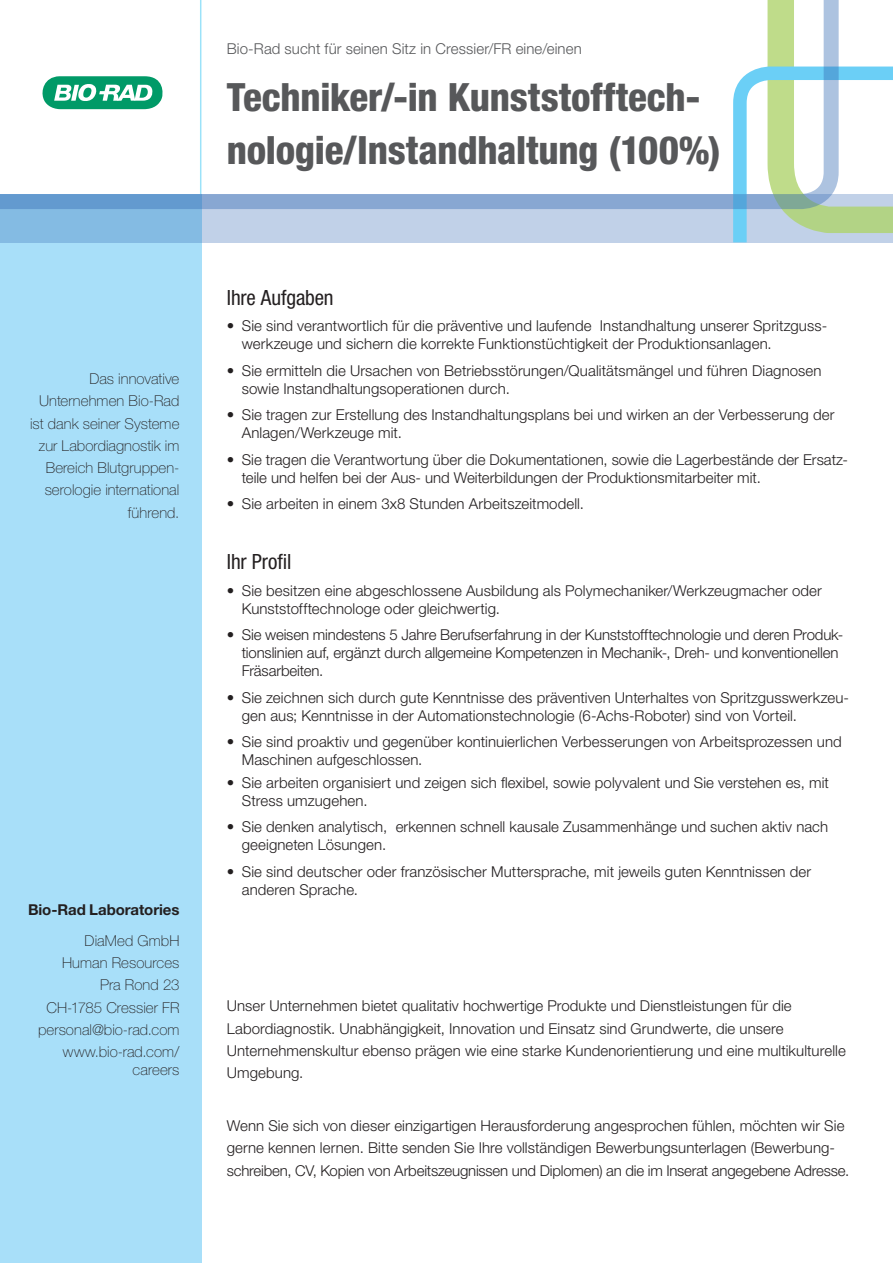
<style>
.page{position:relative;width:893px;height:1263px;background:#fff}
.page>*{position:absolute;margin:0;border:0;box-sizing:border-box;transform-origin:0 0}
.t1{font:800 condensed 39px/52.5px "Helvetica Neue LT Std";letter-spacing:-.005em;color:#57585a}
.t2{font:condensed 21px "Helvetica Neue LT Std";letter-spacing:-.005em;color:#231f20}
.t3{font:300 15px/18px "Helvetica Neue LT Std";letter-spacing:.005em;color:#231f20}
.t4{font:100 15px/22.2px "Helvetica Neue LT Std";letter-spacing:.005em;color:#231f20;text-align:right}
.t5{font:300 15px "Helvetica Neue LT Std";letter-spacing:.005em;color:#57585a}
.t6{font:700 15px "Helvetica Neue LT Std";letter-spacing:-.005em;color:#231f20}
</style>
<div class="page">
<div style="left:0;top:194px;width:201px;height:1069px;background:#a8dff9"></div>
<svg style="left:0;top:211px;width:726px;height:31px;background:#b0cae6"></svg>
<svg style="left:726px;top:66px;width:167px;height:177px"></svg>
<svg style="left:0;top:0;width:840px;height:211px"></svg>
<hr style="left:200px;top:0;width:1px;height:194px;background:#38c6f4">
<p class="t5" style="left:227px;top:40px;width:356px">Bio-Rad sucht für seinen Sitz in Cressier/FR eine/einen</p>
<h1 class="t1" style="left:227px;top:70px;width:496px">Techniker/-in Kunststofftech&shy;nologie/Instandhaltung (100%)</h1>
<p class="t4" style="left:30px;top:368px;width:151px">Das innovative<br>Unternehmen Bio-Rad ist dank seiner Systeme zur Labordiagnostik im<br>Bereich Blutgruppen&shy;serologie international führend.</p>
<p class="t6" style="left:28px;top:900px;width:153px">Bio-Rad Laboratories</p>
<p class="t4" style="left:38px;top:929px;width:143px">DiaMed GmbH<br>Human Resources<br>Pra Rond 23<br>CH-1785 Cressier FR personal@bio-rad.com www.bio-rad.com/</p>
<p class="t4" style="left:133px;top:1059px;width:48px">careers</p>
<h2 class="t2" style="left:227px;top:285px;width:108px">Ihre Aufgaben</h2>
<p class="t3" style="left:242px;top:316px;width:587px;text-indent:-15px">• Sie sind verantwortlich für die präventive und laufende Instandhaltung unserer Spritzguss&shy;werkzeuge und sichern die korrekte Funktionstüchtigkeit der Produktionsanlagen.</p>
<p class="t3" style="left:242px;top:361px;width:581px;text-indent:-15px">• Sie ermitteln die Ursachen von Betriebsstörungen/Qualitätsmängel und führen Diagnosen sowie Instandhaltungsoperationen durch.</p>
<p class="t3" style="left:242px;top:405px;width:594px;text-indent:-15px">• Sie tragen zur Erstellung des Instandhaltungsplans bei und wirken an der Verbesserung der<br>Anlagen/Werkzeuge mit.</p>
<p class="t3" style="left:242px;top:450px;width:608px;text-indent:-15px">• Sie tragen die Verantwortung über die Dokumentationen, sowie die Lagerbestände der Ersatz&shy;teile und helfen bei der Aus- und Weiterbildungen der Produktionsmitarbeiter mit.</p>
<p class="t3" style="left:227px;top:494px;width:359px">• Sie arbeiten in einem 3x8 Stunden Arbeitszeitmodell.</p>
<h2 class="t2" style="left:227px;top:550px;width:66px">Ihr Profil</h2>
<p class="t3" style="left:242px;top:581px;width:582px;text-indent:-15px">• Sie besitzen eine abgeschlossene Ausbildung als Polymechaniker/Werkzeugmacher oder<br>Kunststofftechnologe oder gleichwertig.</p>
<p class="t3" style="left:242px;top:626px;width:603px;text-indent:-15px">• Sie weisen mindestens 5 Jahre Berufserfahrung in der Kunststofftechnologie und deren Produk&shy;tionslinien auf, ergänzt durch allgemeine Kompetenzen in Mechanik-, Dreh- und konventionellen<br>Fräsarbeiten.</p>
<p class="t3" style="left:242px;top:688px;width:609px;text-indent:-15px">• Sie zeichnen sich durch gute Kenntnisse des präventiven Unterhaltes von Spritzgusswerkzeu&shy;gen aus; Kenntnisse in der Automationstechnologie (6-Achs-Roboter) sind von Vorteil.</p>
<p class="t3" style="left:242px;top:733px;width:601px;text-indent:-15px">• Sie sind proaktiv und gegenüber kontinuierlichen Verbesserungen von Arbeitsprozessen und<br>Maschinen aufgeschlossen.</p>
<p class="t3" style="left:242px;top:773px;width:589px;text-indent:-15px">• Sie arbeiten organisiert und zeigen sich flexibel, sowie polyvalent und Sie verstehen es, mit<br>Stress umzugehen.</p>
<p class="t3" style="left:242px;top:817px;width:588px;text-indent:-15px">• Sie denken analytisch, erkennen schnell kausale Zusammenhänge und suchen aktiv nach geeigneten Lösungen.</p>
<p class="t3" style="left:242px;top:862px;width:571px;text-indent:-15px">• Sie sind deutscher oder französischer Muttersprache, mit jeweils guten Kenntnissen der anderen Sprache.</p>
<p class="t3" style="left:227px;top:994px;width:621px;line-height:22.2px">Unser Unternehmen bietet qualitativ hochwertige Produkte und Dienstleistungen für die Labordiagnostik. Unabhängigkeit, Innovation und Einsatz sind Grundwerte, die unsere Unternehmenskultur ebenso prägen wie eine starke Kundenorientierung und eine multikulturelle Umgebung.</p>
<p class="t3" style="left:227px;top:1114px;width:624px;line-height:22.2px">Wenn Sie sich von dieser einzigartigen Herausforderung angesprochen fühlen, möchten wir Sie gerne kennen lernen. Bitte senden Sie Ihre vollständigen Bewerbungsunterlagen (Bewerbung&shy;schreiben, CV, Kopien von Arbeitszeugnissen und Diplomen) an die im Inserat angegebene Adresse.</p>
</div>
